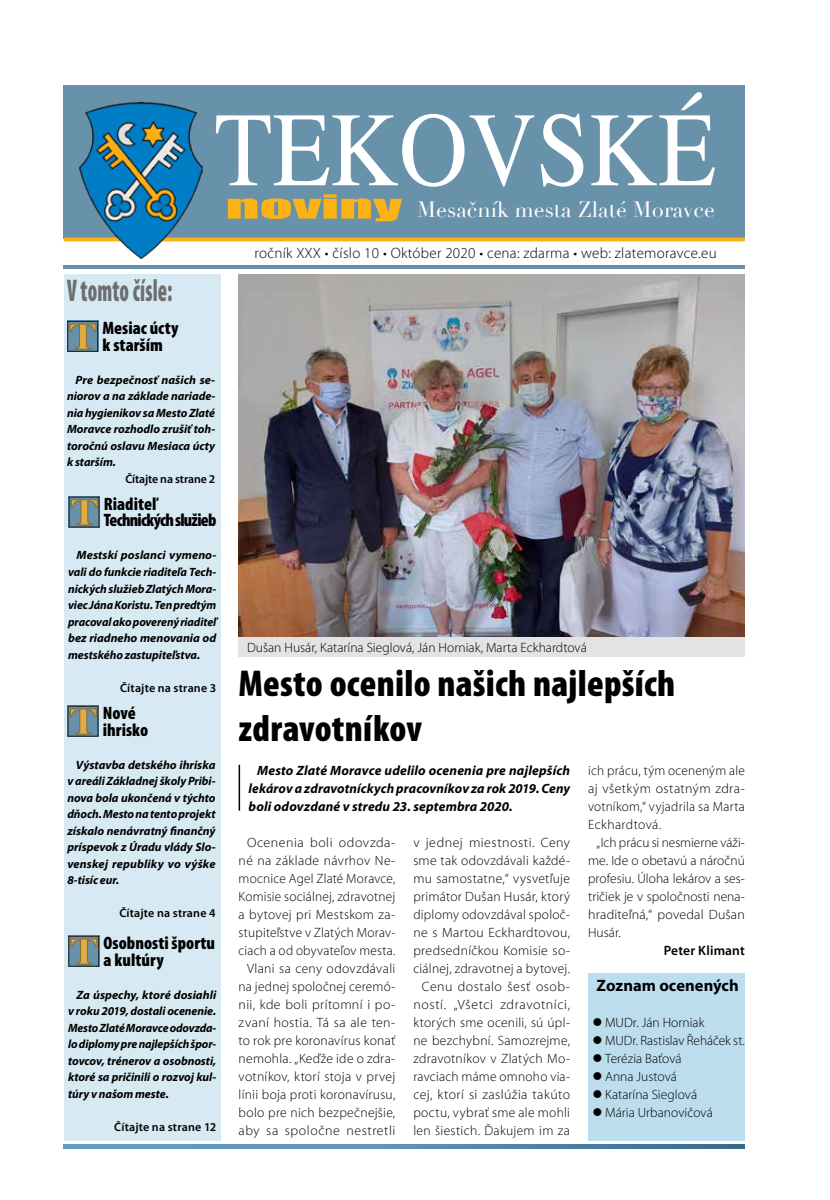
<style>
.page{position:relative;width:830px;height:1200px;background:#fff}
.page>*{position:absolute;margin:0;border:0;box-sizing:border-box;transform-origin:0 0}
.t1{font:900 condensed 37.5px/45px "Mini Pro";letter-spacing:.01em;color:#000}
.t2{font:900 condensed 31.5px "Mini Pro";letter-spacing:.01em;color:#6d6e71;scale:.67 1}
.t3{font:21.75px "Didot";color:#fffefe}
.t4{font:900 condensed 18px/16.5px "Mini Pro";color:#000}
.t5{font:900 condensed 18px/16.5px "Mini Pro";letter-spacing:-.035em;color:#000}
.t6{font:700 16.5px "Mini Pro";color:#000}
.t7{font:300 15px "Mini Pro";letter-spacing:.02em;color:#000}
.t8{font:300 13.5px/18px "Mini Pro";letter-spacing:.02em;color:#000;text-align:right}
.t9{font:300 13.5px/18px "Mini Pro";color:#000}
.t10{font:italic 700 13.5px/18px "Mini Pro";letter-spacing:.01em;color:#000;text-align:justify}
.t11{font:600 13.5px "Mini Pro";letter-spacing:.01em;color:#000}
.t12{font:italic 700 12px/16.5px "Mini Pro";color:#000;text-align:justify}
.t13{font:600 12px "Mini Pro";letter-spacing:.015em;color:#000}
.t14{font:600 12px "Mini Pro";letter-spacing:-.01em;color:#000}
</style>
<div class="page">
<img style="left:64px;top:1144px;width:680px;height:4px">
<div style="left:64px;top:85px;width:680px;height:184px;background:#6891aa"></div>
<div style="left:64px;top:239px;width:680px;height:26px;background:#fff"></div>
<svg style="left:64px;top:237px;width:680px;height:4px;background:#e9ac29"></svg>
<img style="left:79px;top:102px;width:123px;height:157px">
<svg style="left:228px;top:194px;width:174px;height:27px"></svg>
<svg style="left:216px;top:114px;width:318px;height:73px"></svg>
<svg style="left:540px;top:114px;width:43px;height:73px"></svg>
<svg style="left:591px;top:92px;width:123px;height:93px"></svg>
<div style="left:64px;top:273px;width:156px;height:867px;background:#d7eaf3"></div>
<div style="left:67px;top:321px;width:31px;height:31px;background:#282f34"></div>
<svg style="left:69px;top:323px;width:1px;height:26px"></svg>
<div style="left:67px;top:321px;width:31px;height:30px;border:1px solid #1a1919"></div>
<svg style="left:70px;top:323px;width:26px;height:26px"></svg>
<svg style="left:68px;top:496px;width:32px;height:31px"></svg>
<div style="left:69px;top:497px;width:30px;height:30px;background:#6691a9"></div>
<div style="left:69px;top:496px;width:30px;height:31px;border:1px solid #1a1919"></div>
<svg style="left:71px;top:499px;width:27px;height:26px"></svg>
<div style="left:67px;top:705px;width:32px;height:31px;background:#445b69"></div>
<div style="left:68px;top:706px;width:30px;height:30px;background:#6691a9"></div>
<div style="left:68px;top:705px;width:30px;height:31px;border:1px solid #1a1919"></div>
<svg style="left:70px;top:708px;width:27px;height:26px"></svg>
<svg style="left:70px;top:937px;width:27px;height:27px"></svg>
<div style="left:68px;top:935px;width:31px;height:31px;border:1px solid #1a1919"></div>
<svg style="left:71px;top:938px;width:26px;height:26px"></svg>
<hr style="left:238px;top:764px;width:2px;height:46px;background:#000">
<div style="left:588px;top:972px;width:156px;height:168px;background:#bcdded"></div>
<img style="left:238px;top:274px;width:506px;height:363px">
<div style="left:238px;top:637px;width:506px;height:19px;background:#e2e3e4"></div>
<h2 class="t2" style="left:67px;top:273px;width:159px">V tomto čísle:</h2>
<h3 class="t4" style="left:102px;top:320px;width:77px">Mesiac úcty k starším</h3>
<p class="t12" style="left:67px;top:371px;width:150px;text-indent:9px">Pre bezpečnosť našich se&shy;niorov a na základe nariade&shy;nia hygienikov sa Mesto Zlaté Moravce rozhodlo zrušiť toh&shy;toročnú oslavu Mesiaca úcty k starším.</p>
<p class="t14" style="left:125px;top:472px;width:91px">Čítajte na strane 2</p>
<h3 class="t5" style="left:104px;top:496px;width:114px">Riaditeľ<br>Technickýchslužieb</h3>
<p class="t12" style="left:68px;top:547px;width:150px;text-indent:9px">Mestskí poslanci vymeno&shy;vali do funkcie riaditeľa Tech&shy;nických služieb Zlatých Mora&shy;viec Jána Koristu. Ten predtým pracoval ako poverený riaditeľ bez riadneho menovania od mestského zastupiteľstva.</p>
<p class="t13" style="left:120px;top:680px;width:98px">Čítajte na strane 3</p>
<h3 class="t4" style="left:103px;top:705px;width:47px">Nové ihrisko</h3>
<p class="t12" style="left:67px;top:756px;width:150px;text-indent:9px">Výstavba detského ihriska v areáli Základnej školy Pribi&shy;nova bola ukončená v týchto dňoch. Mesto na tento projekt získalo nenávratný finančný príspevok z Úradu vlády Slo&shy;venskej republiky vo výške 8-tisíc eur.</p>
<p class="t13" style="left:119px;top:906px;width:98px">Čítajte na strane 4</p>
<h3 class="t4" style="left:104px;top:934px;width:113px">Osobnosti športu a kultúry</h3>
<p class="t12" style="left:68px;top:986px;width:150px;text-indent:9px">Za úspechy, ktoré dosiahli v roku 2019, dostali ocenenie.<br>Mesto Zlaté Moravce odovzda&shy;lo diplomy pre najlepších špor&shy;tovcov, trénerov a osobnosti, ktoré sa pričinili o rozvoj kul&shy;túry v našom meste.</p>
<p class="t13" style="left:114px;top:1119px;width:103px">Čítajte na strane 12</p>
<h3 class="t3" style="left:417px;top:197px;width:299px">Mesačník mesta Zlaté Moravce</h3>
<p class="t7" style="left:254px;top:244px;width:463px">ročník XXX • číslo 10 • Október 2020 • cena: zdarma • web: zlatemoravce.eu</p>
<p class="t9" style="left:247px;top:638px;width:341px">Dušan Husár, Katarína Sieglová, Ján Horniak, Marta Eckhardtová</p>
<h1 class="t1" style="left:238px;top:661px;width:438px">Mesto ocenilo našich najlepších zdravotníkov</h1>
<p class="t10" style="left:248px;top:761px;width:323px;text-indent:9px">Mesto Zlaté Moravce udelilo ocenenia pre najlepších lekárov a zdravotníckych pracovníkov za rok 2019. Ceny boli odovzdané v stredu 23. septembra 2020.</p>
<p class="t8" style="left:238px;top:833px;width:158px">Ocenenia boli odovzda&shy;né na základe návrhov Ne&shy;mocnice Agel Zlaté Moravce,<br>Komisie sociálnej, zdravotnej a bytovej pri Mestskom za&shy;stupiteľstve v Zlatých Morav&shy;ciach a od obyvateľov mesta.<br>Vlani sa ceny odovzdávali na jednej spoločnej ceremó&shy;nii, kde boli prítomní i po&shy;zvaní hostia. Tá sa ale ten&shy;to rok pre koronavírus konať nemohla. „Keďže ide o zdra&shy;votníkov, ktorí stoja v prvej línii boja proti koronavírusu, bolo pre nich bezpečnejšie, aby sa spoločne nestretli</p>
<p class="t8" style="left:413px;top:833px;width:158px">v jednej miestnosti. Ceny sme tak odovzdávali každé&shy;mu samostatne,“ vysvetľuje primátor Dušan Husár, ktorý diplomy odovzdával spoloč&shy;ne s Martou Eckhardtovou, predsedníčkou Komisie so&shy;ciálnej, zdravotnej a bytovej.<br>Cenu dostalo šesť osob&shy;ností. „Všetci zdravotníci, ktorých sme ocenili, sú úpl&shy;ne bezchybní. Samozrejme, zdravotníkov v Zlatých Mo&shy;ravciach máme omnoho via&shy;cej, ktorí si zaslúžia takúto poctu, vybrať sme ale mohli len šiestich. Ďakujem im za</p>
<p class="t8" style="left:588px;top:761px;width:158px;text-align:justify">ich prácu, tým oceneným ale aj všetkým ostatným zdra&shy;votníkom,“ vyjadrila sa Marta Eckhardtová.</p>
<p class="t8" style="left:588px;top:833px;width:158px;text-align:justify;text-indent:9px">„Ich prácu si nesmierne váži&shy;me. Ide o obetavú a náročnú profesiu. Úloha lekárov a ses&shy;tričiek je v spoločnosti nena&shy;hraditeľná,“ povedal Dušan Husár.</p>
<p class="t11" style="left:663px;top:942px;width:82px">Peter Klimant</p>
<p class="t6" style="left:596px;top:975px;width:143px">Zoznam ocenených</p>
<p class="t9" style="left:605px;top:1013px;width:141px">MUDr. Ján Horniak<br>MUDr. Rastislav Řeháček st.<br>Terézia Baťová<br>Anna Justová<br>Katarína Sieglová<br>Mária Urbanovičová</p>
</div>
